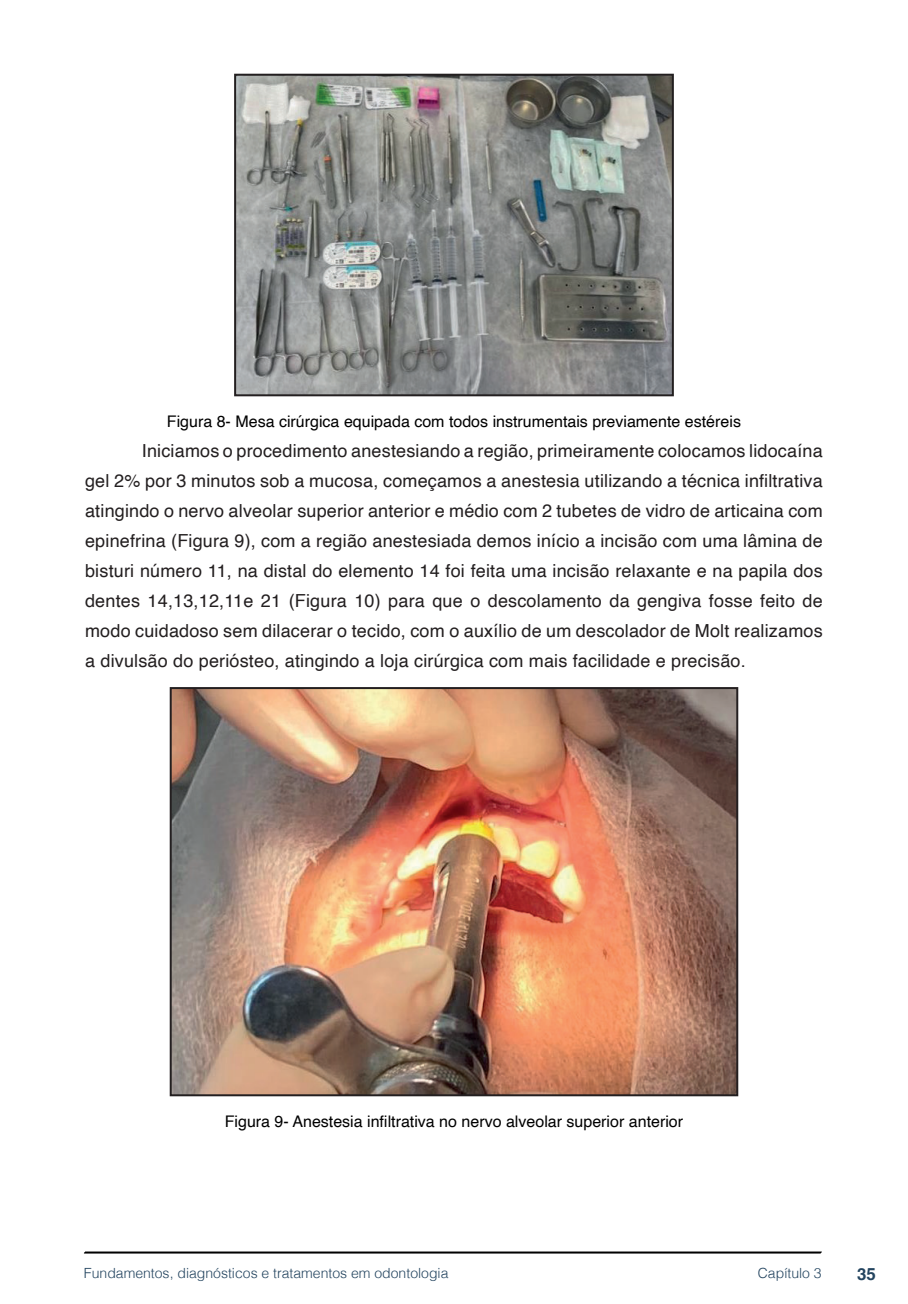
<style>
.page{position:relative;width:908px;height:1304px;background:#fff}
.page>*{position:absolute;margin:0;border:0;box-sizing:border-box;transform-origin:0 0}
.txt{font:18px/30px "Helvetica";letter-spacing:.01em;color:#231f20;text-align:justify}
.t1{font:700 16.8px "Helvetica";color:#23445f}
.imagens_graf_tab{font:16px "Helvetica";color:#000}
.t2{font:300 14px "Helvetica";color:#23445f}
</style>
<div class="page">
<svg style="left:84px;top:1251px;width:737px;height:3px;background:#515151"></svg>
<img style="left:237px;top:77px;width:433px;height:316px">
<div style="left:234px;top:74px;width:439px;height:322px;border:2px solid #231f20"></div>
<img style="left:173px;top:690px;width:562px;height:403px">
<div style="left:170px;top:687px;width:568px;height:409px;border:2px solid #231f20"></div>
<p class="imagens_graf_tab" style="left:167px;top:409px;width:575px">Figura 8- Mesa cirúrgica equipada com todos instrumentais previamente estéreis</p>
<p class="txt" style="left:85px;top:436px;width:738px;text-indent:57px">Iniciamos o procedimento anestesiando a região, primeiramente colocamos lidocaína gel 2% por 3 minutos sob a mucosa, começamos a anestesia utilizando a técnica infiltrativa atingindo o nervo alveolar superior anterior e médio com 2 tubetes de vidro de articaina com epinefrina (Figura 9), com a região anestesiada demos início a incisão com uma lâmina de bisturi número 11, na distal do elemento 14 foi feita uma incisão relaxante e na papila dos dentes 14,13,12,11e 21 (Figura 10) para que o descolamento da gengiva fosse feito de modo cuidadoso sem dilacerar o tecido, com o auxílio de um descolador de Molt realizamos a divulsão do periósteo, atingindo a loja cirúrgica com mais facilidade e precisão.</p>
<p class="imagens_graf_tab" style="left:225px;top:1109px;width:459px">Figura 9- Anestesia infiltrativa no nervo alveolar superior anterior</p>
<p class="t2" style="left:84px;top:1261px;width:366px">Fundamentos, diagnósticos e tratamentos em odontologia</p>
<p class="t2" style="left:757px;top:1261px;width:65px">Capítulo 3</p>
<p class="t1" style="left:856px;top:1264px;width:20px">35</p>
</div>
